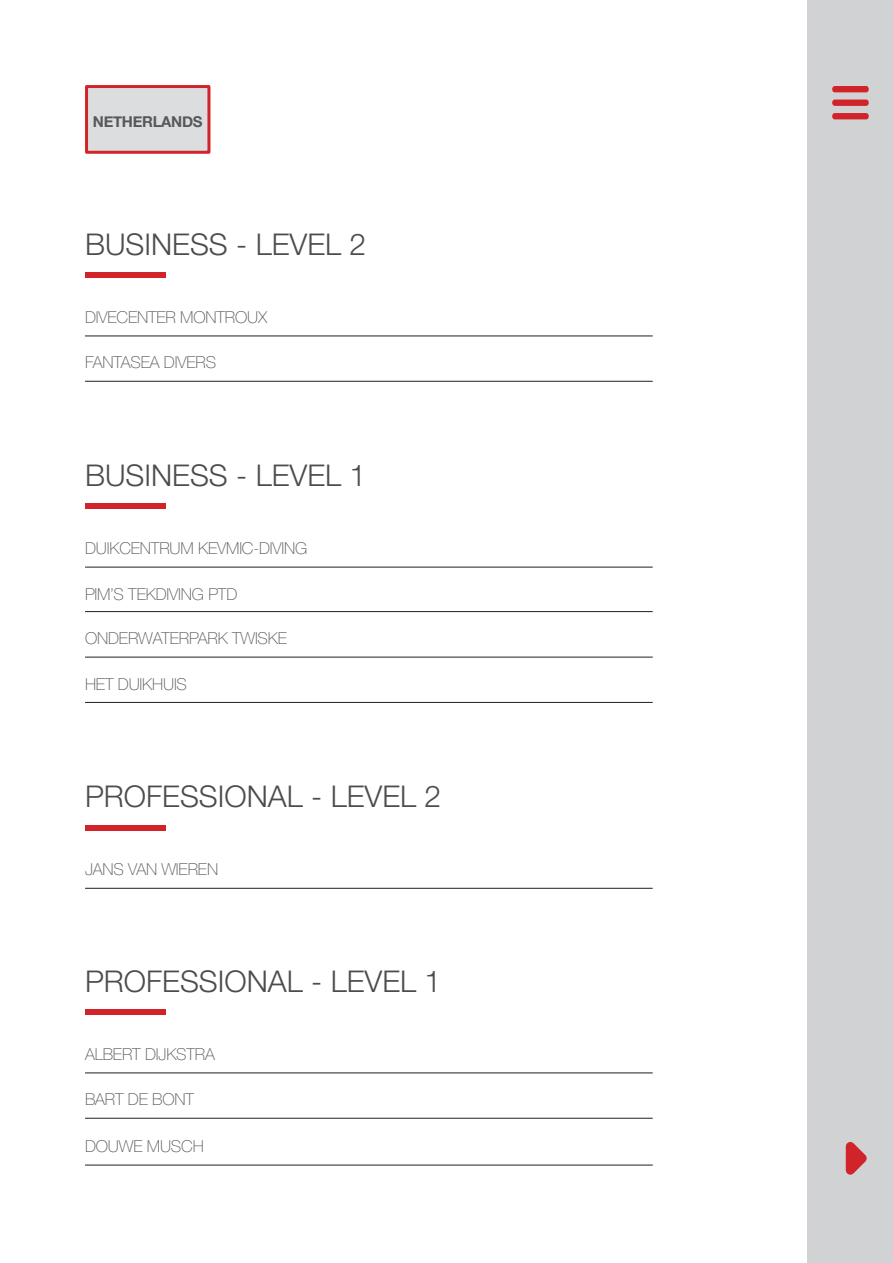
<style>
.page{position:relative;width:893px;height:1263px;background:#fff}
.page>*{position:absolute;margin:0;border:0;box-sizing:border-box;transform-origin:0 0}
.t1{font:300 30px "Helvetica Neue LT";color:#4b4c4d}
.t2{font:100 16.5px "Helvetica Neue LT";letter-spacing:-.01em;color:#57585a}
.t3{font:700 15px "Helvetica Neue";letter-spacing:-.02em;color:#57585a}
</style>
<div class="page">
<div style="left:85px;top:85px;width:125px;height:69px;background:#dcdddf;border:3px solid #d1232a"></div>
<div style="left:85px;top:273px;width:80px;height:5px;background:#d1232a"></div>
<div style="left:85px;top:504px;width:80px;height:5px;background:#d1232a"></div>
<div style="left:85px;top:825px;width:80px;height:5px;background:#d1232a"></div>
<div style="left:85px;top:1009px;width:80px;height:5px;background:#d1232a"></div>
<hr style="left:85px;top:336px;width:568px;height:1px;background:#231f20">
<hr style="left:85px;top:567px;width:568px;height:1px;background:#231f20">
<hr style="left:85px;top:611px;width:568px;height:1px;background:#231f20">
<hr style="left:85px;top:657px;width:568px;height:1px;background:#231f20">
<hr style="left:85px;top:1073px;width:568px;height:1px;background:#231f20">
<hr style="left:85px;top:888px;width:568px;height:1px;background:#231f20">
<hr style="left:85px;top:702px;width:568px;height:1px;background:#231f20">
<hr style="left:85px;top:1118px;width:568px;height:1px;background:#231f20">
<hr style="left:85px;top:1165px;width:568px;height:1px;background:#231f20">
<hr style="left:85px;top:381px;width:568px;height:1px;background:#231f20">
<div style="left:808px;top:0;width:85px;height:1263px;background:#d1d2d4"></div>
<svg style="left:845px;top:1142px;width:22px;height:33px"></svg>
<div style="left:832px;top:86px;width:37px;height:6px;background:#d1232a;border-radius:3px"></div>
<div style="left:832px;top:100px;width:37px;height:6px;background:#d1232a;border-radius:3px"></div>
<div style="left:832px;top:113px;width:37px;height:6px;background:#d1232a;border-radius:3px"></div>
<p class="t3" style="left:93px;top:110px;width:111px">NETHERLANDS</p>
<h1 class="t1" style="left:85px;top:226px;width:283px">BUSINESS - LEVEL 2</h1>
<p class="t2" style="left:85px;top:308px;width:184px">DIVECENTER MONTROUX</p>
<p class="t2" style="left:85px;top:353px;width:133px">FANTASEA DIVERS</p>
<h1 class="t1" style="left:85px;top:457px;width:283px">BUSINESS - LEVEL 1</h1>
<p class="t2" style="left:85px;top:539px;width:224px">DUIKCENTRUM KEVMIC-DIVING</p>
<p class="t2" style="left:85px;top:584px;width:154px">PIM’S TEKDIVING PTD</p>
<p class="t2" style="left:85px;top:629px;width:203px">ONDERWATERPARK TWISKE</p>
<p class="t2" style="left:85px;top:674px;width:103px">HET DUIKHUIS</p>
<h1 class="t1" style="left:85px;top:778px;width:358px">PROFESSIONAL - LEVEL 2</h1>
<p class="t2" style="left:85px;top:860px;width:135px">JANS VAN WIEREN</p>
<h1 class="t1" style="left:85px;top:962px;width:358px">PROFESSIONAL - LEVEL 1</h1>
<p class="t2" style="left:85px;top:1044px;width:131px">ALBERT DIJKSTRA</p>
<p class="t2" style="left:85px;top:1090px;width:111px">BART DE BONT</p>
<p class="t2" style="left:85px;top:1137px;width:120px">DOUWE MUSCH</p>
</div>
